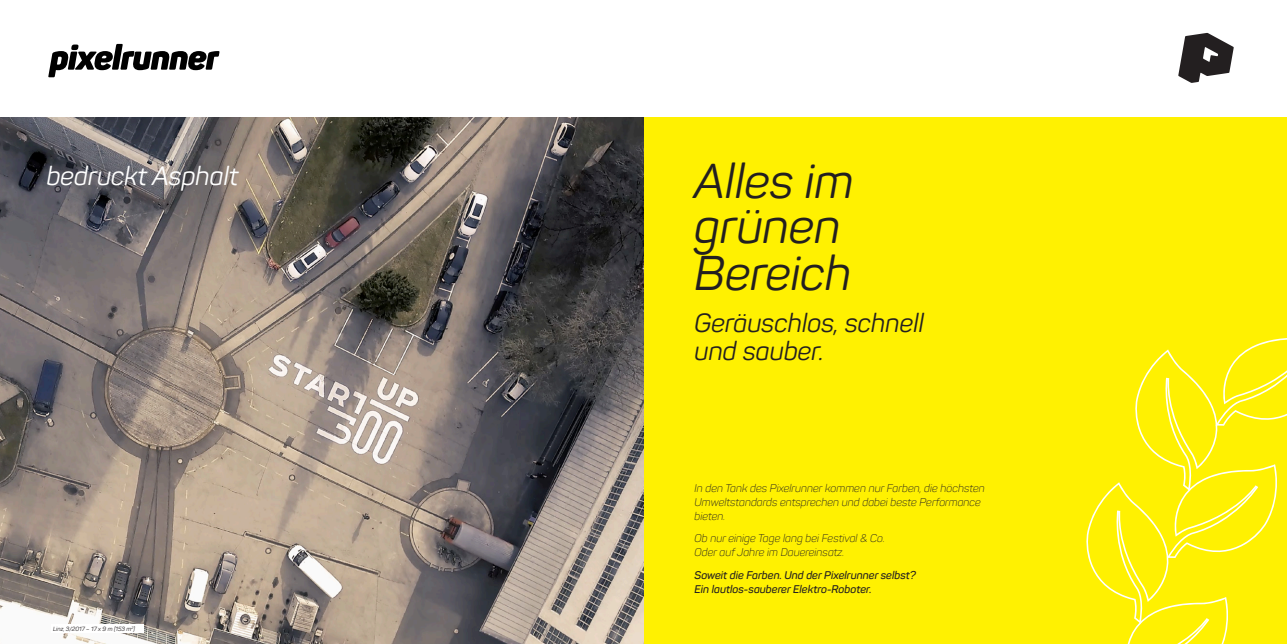
<style>
.page{position:relative;width:1287px;height:644px;background:#fff}
.page>*{position:absolute;margin:0;border:0;box-sizing:border-box;transform-origin:0 0}
.t1{font:italic 48px/46.2px "Panton";color:#231f20}
.t2{font:italic 26px/28px "Panton";color:#231f20}
.t3{font:italic 26px "Panton";color:#fff}
.t4{font:italic 300 11px/14px "Panton";color:#231f20}
.t5{font:italic 600 11px/14px "Panton";color:#231f20}
.t6{font:italic 6px "Panton";color:#231f20}
</style>
<div class="page">
<div style="left:643px;top:113px;width:644px;height:530px;background:#fff101"></div>
<svg style="left:1086px;top:338px;width:201px;height:305px"></svg>
<img style="left:0;top:117px;width:643px;height:526px">
<div style="left:51px;top:624px;width:92px;height:8px;background:#fff"></div>
<div style="left:0;top:0;width:1287px;height:116px;background:#fff"></div>
<svg style="left:48px;top:44px;width:172px;height:33px"></svg>
<svg style="left:1178px;top:33px;width:56px;height:50px"></svg>
<h2 class="t3" style="left:47px;top:160px;width:193px">bedruckt Asphalt</h2>
<p class="t6" style="left:53px;top:624px;width:83px">Linz, 3/2017 – 17 x 9 m (153 m<sup>2</sup>)</p>
<h1 class="t1" style="left:694px;top:157px;width:161px">Alles im grünen<br>Bereich</h1>
<h2 class="t2" style="left:694px;top:309px;width:231px">Geräuschlos, schnell und sauber.</h2>
<p class="t4" style="left:694px;top:481px;width:292px">In den Tank des Pixelrunner kommen nur Farben, die höchsten<br>Umweltstandards entsprechen und dabei beste Performance bieten.</p>
<p class="t4" style="left:694px;top:531px;width:192px">Ob nur einige Tage lang bei Festival &amp; Co.<br>Oder auf Jahre im Dauereinsatz.</p>
<p class="t5" style="left:694px;top:568px;width:223px">Soweit die Farben. Und der Pixelrunner selbst?<br>Ein lautlos-sauberer Elektro-Roboter.</p>
</div>
